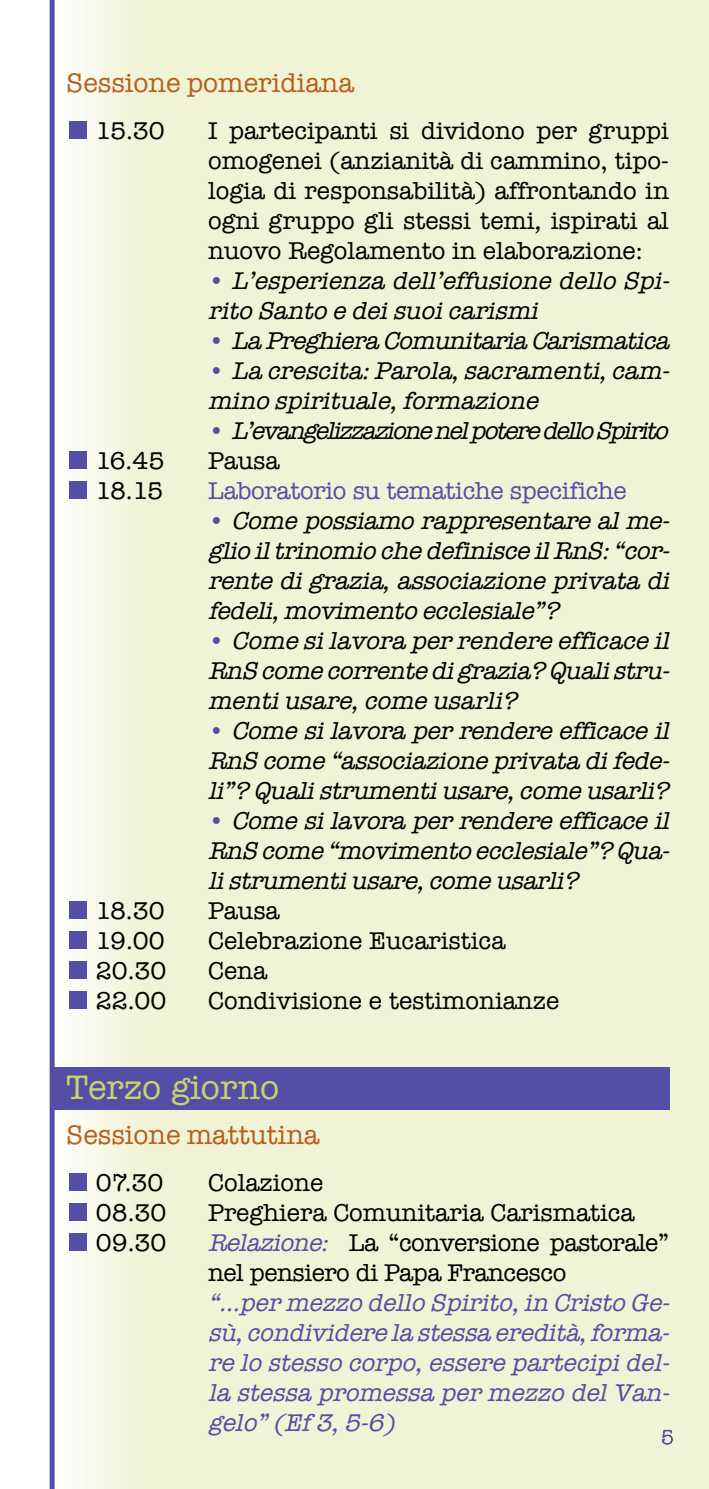
<style>
.page{position:relative;width:709px;height:1489px;background:#fff}
.page>*{position:absolute;margin:0;border:0;box-sizing:border-box;transform-origin:0 0}
.t1{font:35px "American Typewriter";color:#cad36c}
.t2{font:27.5px "American Typewriter";color:#b85f1a}
.t3{font:italic 25px/30px "American Typewriter";letter-spacing:-.01em;color:#000;text-align:justify}
.t4{font:25px/30px "American Typewriter";color:#000;text-align:justify}
.t5{font:italic 25px/30px "American Typewriter";color:#544ea6;text-align:justify}
.t6{font:25px/30px "American Typewriter";letter-spacing:-.02em;color:#000}
.t7{font:25px "American Typewriter";letter-spacing:-.015em;color:#544ea6}
.t8{font:300 20px "American Typewriter";color:#544ea6}
.s1{font-style:italic}
.s2{font-style:normal;color:#544ea6}
.s3{font-style:italic;color:#544ea6}
</style>
<div class="page">
<div style="left:137px;top:0;width:572px;height:1488px;background:#f0f3d5"></div>
<div style="left:54px;top:0;width:85px;height:1488px;background:linear-gradient(to right,#fdfdfd,#f1f3d7)"></div>
<div style="left:50px;top:0;width:5px;height:1488px;background:#544ea6"></div>
<div style="left:53px;top:1067px;width:617px;height:42px;background:#544ea6"></div>
<div style="left:69px;top:1232px;width:17px;height:18px;background:#544ea6"></div>
<div style="left:69px;top:1202px;width:17px;height:18px;background:#544ea6"></div>
<div style="left:69px;top:1172px;width:17px;height:18px;background:#544ea6"></div>
<div style="left:69px;top:121px;width:17px;height:18px;background:#544ea6"></div>
<div style="left:69px;top:451px;width:17px;height:18px;background:#544ea6"></div>
<div style="left:69px;top:481px;width:17px;height:18px;background:#544ea6"></div>
<div style="left:69px;top:901px;width:17px;height:18px;background:#544ea6"></div>
<div style="left:69px;top:931px;width:17px;height:18px;background:#544ea6"></div>
<div style="left:69px;top:961px;width:17px;height:18px;background:#544ea6"></div>
<div style="left:69px;top:991px;width:17px;height:18px;background:#544ea6"></div>
<hr style="left:0;top:0;width:1px;height:1488px;background:#f0f3d5">
<p class="t2" style="left:66px;top:62px;width:289px">Sessione pomeridiana</p>
<p class="t4" style="left:96px;top:114px;width:70px">15.30</p>
<p class="t4" style="left:208px;top:114px;width:462px">I partecipanti si dividono per gruppi omogenei (anzianità di cammino, tipo&shy;logia di responsabilità) affrontando in ogni gruppo gli stessi temi<span class="s1">,</span>ispirati al nuovo Regolamento in elaborazione:</p>
<p class="t3" style="left:208px;top:264px;width:470px"><span class="s2">•</span> L’esperienza dell’effusione dello Spi&shy;rito Santo e dei suoi carismi</p>
<p class="t3" style="left:208px;top:324px;width:470px"><span class="s2">•</span> La Preghiera Comunitaria Carismatica</p>
<p class="t3" style="left:208px;top:354px;width:470px"><span class="s2">•</span> La crescita: Parola, sacramenti, cam&shy;mino spirituale, formazione</p>
<p class="t3" style="left:208px;top:414px;width:469px"><span class="s2">•</span> L’evangelizzazione nel potere dello Spirito</p>
<p class="t4" style="left:96px;top:444px;width:70px">16.45</p>
<p class="t4" style="left:208px;top:444px;width:73px">Pausa</p>
<p class="t4" style="left:96px;top:474px;width:69px">18.15</p>
<p class="t7" style="left:208px;top:471px;width:420px">Laboratorio su tematiche specifiche</p>
<p class="t3" style="left:208px;top:504px;width:470px"><span class="s2">•</span> Come possiamo rappresentare al me&shy;glio il trinomio che definisce il RnS: “cor&shy;rente di grazia, associazione privata di fedeli, movimento ecclesiale”?</p>
<p class="t3" style="left:208px;top:624px;width:470px"><span class="s2">•</span> Come si lavora per rendere efficace il RnS come corrente di grazia? Quali stru&shy;menti usare, come usarli?</p>
<p class="t3" style="left:208px;top:714px;width:470px"><span class="s2">•</span> Come si lavora per rendere efficace il RnS come “associazione privata di fede&shy;li”? Quali strumenti usare, come usarli?</p>
<p class="t3" style="left:208px;top:804px;width:470px"><span class="s2">•</span> Come si lavora per rendere efficace il RnS come “movimento ecclesiale”? Qua&shy;li strumenti usare, come usarli?</p>
<p class="t4" style="left:96px;top:894px;width:70px">18.30</p>
<p class="t4" style="left:208px;top:894px;width:73px">Pausa</p>
<p class="t4" style="left:96px;top:924px;width:70px">19.00</p>
<p class="t4" style="left:208px;top:924px;width:299px">Celebrazione Eucaristica</p>
<p class="t4" style="left:96px;top:954px;width:72px">20.30</p>
<p class="t4" style="left:208px;top:954px;width:61px">Cena</p>
<p class="t4" style="left:96px;top:984px;width:72px">22.00</p>
<p class="t4" style="left:208px;top:984px;width:352px">Condivisione e testimonianze</p>
<h1 class="t1" style="left:66px;top:1060px;width:214px">Terzo giorno</h1>
<p class="t2" style="left:66px;top:1113px;width:254px">Sessione mattutina</p>
<p class="t4" style="left:96px;top:1166px;width:69px">07.30</p>
<p class="t4" style="left:208px;top:1166px;width:117px">Colazione</p>
<p class="t4" style="left:96px;top:1196px;width:72px">08.30</p>
<p class="t4" style="left:208px;top:1196px;width:428px">Preghiera Comunitaria Carismatica</p>
<p class="t4" style="left:96px;top:1226px;width:72px">09.30</p>
<p class="t6" style="left:208px;top:1226px;width:462px"><span class="s3">Relazione:</span> La “conversione pastorale” nel pensiero di Papa Francesco</p>
<p class="t5" style="left:208px;top:1286px;width:470px">“…per mezzo dello Spirito, in Cristo Ge&shy;sù, condividere la stessa eredità, forma&shy;re lo stesso corpo, essere partecipi del&shy;la stessa promessa per mezzo del Van&shy;gelo” (Ef 3, 5-6)</p>
<p class="t8" style="left:661px;top:1422px;width:14px">5</p>
</div>
